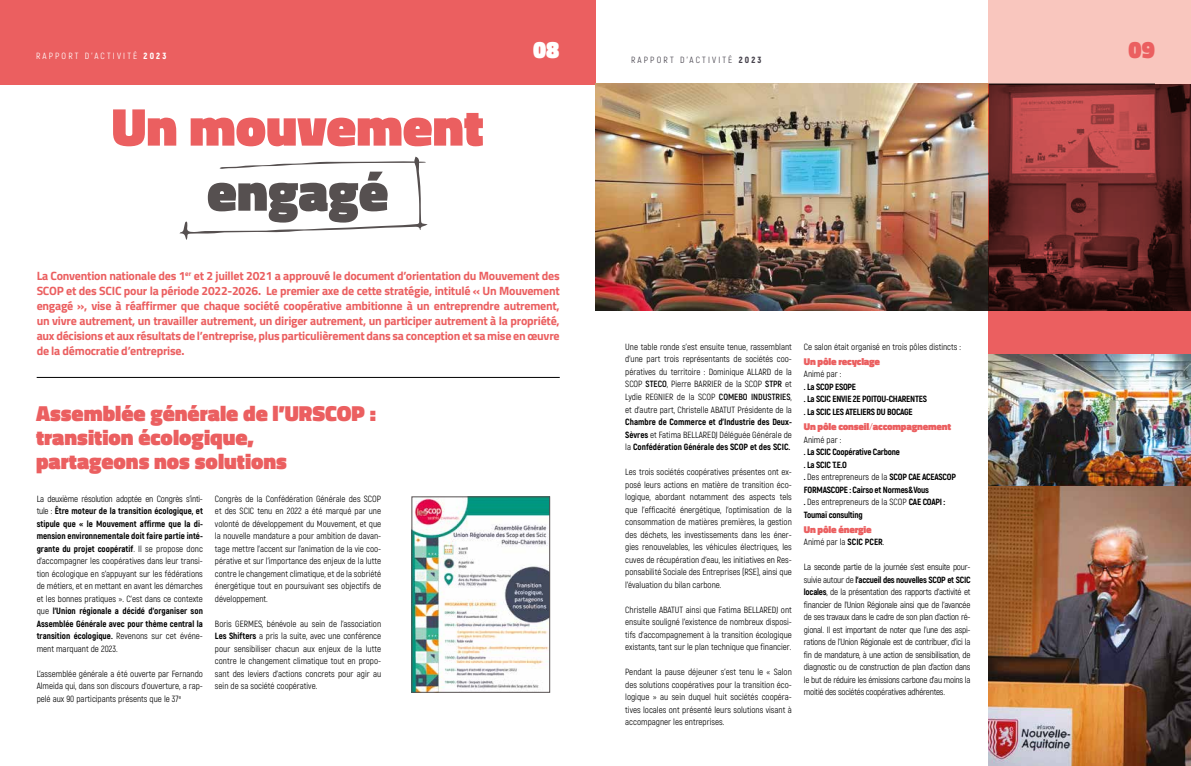
<style>
.page{position:relative;width:1191px;height:766px;background:#fff}
.page>*{position:absolute;margin:0;border:0;box-sizing:border-box;transform-origin:0 0}
.t1{font:900 54px "Titillium Web";color:#eb5f60}
.t2{font:900 54px "Titillium Web";color:#565050}
.t3{font:900 24px "Titillium Web";color:#fff}
.t4{font:900 24px "Titillium Web";color:#eb5f60}
.t5{font:900 22px/24px "Titillium Web";color:#eb5f60}
.t6{font:700 12px/15px "Titillium Web";letter-spacing:-.02em;color:#eb5f60;text-align:justify}
.t7{font:900 10px "Titillium Web";letter-spacing:-.02em;color:#eb5f60}
.t8{font:9px/12.5px "Akrobat";color:#000;text-align:justify}
.t9{font:800 9px/12.5px "Akrobat";letter-spacing:-.025em;color:#000}
.t10{font:9px "Akrobat";letter-spacing:.24em;color:#fff}
.t11{font:9px "Akrobat";letter-spacing:.24em;color:#46424c}
.s1{font-weight:900}
.s2{font-weight:800}
.s3{font-weight:700}
.s4{font-weight:400}
.s5{font-weight:300}
</style>
<div class="page">
<div style="left:988px;top:310px;width:203px;height:44px;background:#eb5f60"></div>
<img style="left:595px;top:84px;width:393px;height:226px">
<img style="left:988px;top:354px;width:203px;height:133px">
<div style="left:988px;top:0;width:203px;height:84px;background:#f9c6be"></div>
<hr style="left:632px;top:84px;width:523px;height:1px;background:#000">
<svg style="left:179px;top:157px;width:249px;height:83px"></svg>
<div style="left:0;top:0;width:595px;height:84px;background:#eb5f60"></div>
<hr style="left:37px;top:377px;width:523px;height:1px;background:#000">
<img style="left:988px;top:487px;width:203px;height:278px">
<svg style="left:988px;top:84px;width:203px;height:226px;background:#6f2b2b"></svg>
<img style="left:414px;top:498px;width:134px;height:192px">
<div style="left:412px;top:496px;width:138px;height:196px;border:1px solid #565050"></div>
<p class="t10" style="left:36px;top:51px;width:132px">RAPPORT D’ACTIVITÉ <span class="s1">2023</span></p>
<h2 class="t3" style="left:533px;top:32px;width:28px">08</h2>
<h1 class="t1" style="left:112px;top:87px;width:374px">Un mouvement</h1>
<h1 class="t2" style="left:207px;top:152px;width:183px">engagé</h1>
<p class="t6" style="left:37px;top:268px;width:524px">La Convention nationale des 1<sup>er</sup> et 2 juillet 2021 a approuvé le document d’orientation du Mouvement des SCOP et des SCIC pour la période 2022-2026. Le premier axe de cette stratégie, intitulé « Un Mouvement engagé », vise à réaffirmer que chaque société coopérative ambitionne à un entreprendre autrement, un vivre autrement, un travailler autrement, un diriger autrement, un participer autrement à la propriété, aux décisions et aux résultats de l’entreprise, plus particulièrement dans sa conception et sa mise en œuvre de la démocratie d’entreprise.</p>
<h3 class="t5" style="left:36px;top:401px;width:341px">Assemblée générale de l’URSCOP : transition écologique,<br>partageons nos solutions</h3>
<p class="t8" style="left:37px;top:492px;width:168px">La deuxième résolution adoptée en Congrès s’inti&shy;tule : <span class="s2">Être moteur de la transition écologique, et stipule que « le Mouvement affirme que la di&shy;mension environnementale doit faire partie inté&shy;grante du projet coopératif</span>. Il se propose donc d’accompagner les coopératives dans leur transi&shy;tion écologique en s’appuyant sur les fédérations de métiers, et en mettant en avant les démarches et les bonnes pratiques ». C’est dans ce contexte que <span class="s2">l’Union régionale a décidé d’organiser son Assemblée Générale avec pour thème central la transition écologique.</span> Revenons sur cet événe&shy;ment marquant de 2023.</p>
<p class="t8" style="left:37px;top:667px;width:168px">L’assemblée générale a été ouverte par Fernando Almeida qui, dans son discours d’ouverture, a rap&shy;pelé aux 90 participants présents que le 37<sup>e</sup></p>
<p class="t8" style="left:215px;top:492px;width:168px">Congrès de la Confédération Générale des SCOP et des SCIC tenu en 2022 a été marqué par une volonté de développement du Mouvement, et que la nouvelle mandature a pour ambition de davan&shy;tage mettre l’accent sur l’animation de la vie coo&shy;pérative et sur l’importance des enjeux de la lutte contre le changement climatique, et de la sobriété énergétique tout en poursuivant ses objectifs de développement.</p>
<p class="t8" style="left:215px;top:617px;width:168px">Boris GERMES, bénévole au sein de l’association <span class="s2">Les Shifters</span> a pris la suite, avec une conférence pour sensibiliser chacun aux enjeux de la lutte contre le changement climatique tout en propo&shy;sant des leviers d’actions concrets pour agir au sein de sa société coopérative.</p>
<p class="t11" style="left:631px;top:55px;width:132px">RAPPORT D’ACTIVITÉ <span class="s1">2023</span></p>
<p class="t8" style="left:625px;top:340px;width:168px">Une table ronde s’est ensuite tenue, rassemblant d’une part trois représentants de sociétés coo&shy;pératives du territoire : Dominique ALLARD de la SCOP <span class="s3">STECO</span>, Pierre BARRIER de la SCOP <span class="s3">STPR</span> et Lydie REGNIER de la SCOP <span class="s3">COMEBO INDUSTRIES</span>, et d’autre part, Christelle ABATUT Présidente de la</p>
<p class="t9" style="left:625px;top:415px;width:168px;text-align:justify">Chambre de Commerce et d’Industrie des Deux-Sèvres <span class="s4">et Fatima BELLAREDJ Déléguée Générale de la</span> Confédération Générale des SCOP et des SCIC.</p>
<p class="t8" style="left:625px;top:465px;width:168px">Les trois sociétés coopératives présentes ont ex&shy;posé leurs actions en matière de transition éco&shy;logique, abordant notamment des aspects tels que l’efficacité énergétique, l’optimisation de la consommation de matières premières, la gestion des déchets, les investissements dans les éner&shy;gies renouvelables, les véhicules électriques, les cuves de récupération d’eau, les initiatives en Res&shy;ponsabilité Sociale des Entreprises (RSE), ainsi que l’évaluation du bilan carbone.</p>
<p class="t8" style="left:625px;top:603px;width:168px">Christelle ABATUT ainsi que Fatima BELLAREDJ ont ensuite souligné l’existence de nombreux disposi&shy;tifs d’accompagnement à la transition écologique existants, tant sur le plan technique que financier.</p>
<p class="t8" style="left:625px;top:665px;width:168px">Pendant la pause déjeuner s’est tenu le « Salon des solutions coopératives pour la transition éco&shy;logique » au sein duquel huit sociétés coopéra&shy;tives locales ont présenté leurs solutions visant à accompagner les entreprises.</p>
<p class="t8" style="left:804px;top:340px;width:159px">Ce salon était organisé en trois pôles distincts :</p>
<p class="t7" style="left:804px;top:354px;width:78px">Un pôle recyclage</p>
<p class="t8" style="left:804px;top:368px;width:39px">Animé par :</p>
<p class="t9" style="left:804px;top:380px;width:124px">. La SCOP ESOPE<br>. La SCIC ENVIE 2E POITOU-CHARENTES . La SCIC LES ATELIERS DU BOCAGE</p>
<p class="t7" style="left:804px;top:419px;width:149px">Un pôle conseil<span class="s5">/</span>accompagnement</p>
<p class="t8" style="left:804px;top:433px;width:39px">Animé par :</p>
<p class="t9" style="left:804px;top:445px;width:154px">. La SCIC Coopérative Carbone<br>. La SCIC T.E.O<br>. <span class="s4">Des entrepreneurs de la</span> SCOP CAE ACEASCOP<br>FORMASCOPE : Cairso et Normes&amp;Vous<br>. <span class="s4">Des entrepreneurs de la SCOP</span> CAE COAPI :<br>Toumaï consulting</p>
<p class="t7" style="left:804px;top:521px;width:69px">Un pôle énergie</p>
<p class="t8" style="left:804px;top:535px;width:82px">Animé par la <span class="s2">SCIC PCER</span>.</p>
<p class="t8" style="left:804px;top:560px;width:168px">La seconde partie de la journée s’est ensuite pour&shy;suivie autour de <span class="s2">l’accueil des nouvelles SCOP et SCIC locales</span>, de la présentation des rapports d’activité et financier de l’Union Régionale ainsi que de l’avancée de ses travaux dans le cadre de son plan d’action ré&shy;gional. Il est important de noter que l’une des aspi&shy;rations de l’Union Régionale est de contribuer, d’ici la fin de mandature, à une action de sensibilisation, de diagnostic ou de construction de plan d’action dans le but de réduire les émissions carbone d’au moins la moitié des sociétés coopératives adhérentes.</p>
<h2 class="t4" style="left:1128px;top:32px;width:28px">09</h2>
</div>
